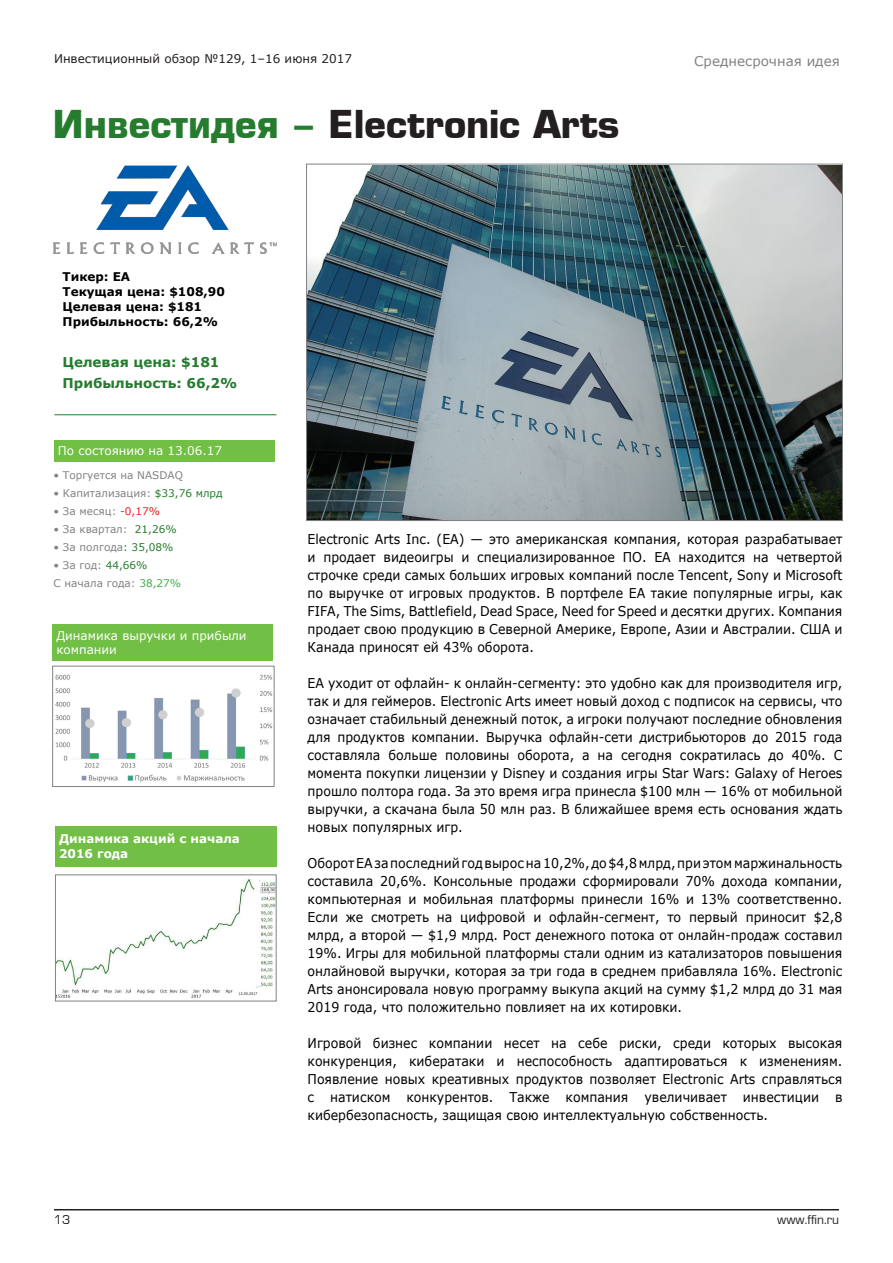
<style>
.page{position:relative;width:893px;height:1263px;background:#fff}
.page>*{position:absolute;margin:0;border:0;box-sizing:border-box;transform-origin:0 0}
.t1{font:700 37.5px "Europe";color:#231f20}
.t2{font:13.5px/18px "Verdana";color:#010000;text-align:justify;scale:.93 1}
.t3{font:700 13.5px "Verdana";color:#257c2e}
.t4{font:13.5px "Verdana";color:#808285}
.t5{font:700 12px "Verdana";color:#010000}
.t6{font:12px/14.4px "Verdana";color:#fff}
.t7{font:12px "Verdana";color:#231f20}
.t8{font:700 12px/15px "Verdana";color:#fff}
.t9{font:12px "Europe Normal";color:#231f20}
.t10{font:10.5px "Verdana";color:#808285}
.s1{color:#257c2e}
.s2{color:#ee1d23}
.s3{color:#40ae49}
</style>
<div class="page">
<hr style="left:54px;top:1209px;width:785px;height:1px;background:#231f20">
<img style="left:55px;top:674px;width:217px;height:108px">
<div style="left:52px;top:666px;width:222px;height:121px;border:1px solid #808285"></div>
<div style="left:54px;top:440px;width:221px;height:21px;background:#71bf44"></div>
<div style="left:52px;top:624px;width:221px;height:36px;background:#71bf44"></div>
<hr style="left:54px;top:414px;width:223px;height:1px;background:#257c2e">
<img style="left:308px;top:166px;width:533px;height:353px">
<img style="left:53px;top:166px;width:223px;height:88px">
<img style="left:57px;top:879px;width:217px;height:119px">
<div style="left:55px;top:826px;width:221px;height:40px;background:#71bf44"></div>
<p class="t7" style="left:54px;top:51px;width:299px">Инвестиционный обзор №129, 1–16 июня 2017</p>
<p class="t1" style="left:53px;top:102px;width:568px"><span class="s1">Инвестидея -</span> Electronic Arts</p>
<p class="t5" style="left:63px;top:268px;width:69px">Тикер: EA</p>
<p class="t5" style="left:63px;top:283px;width:164px">Текущая цена: $108,90</p>
<p class="t5" style="left:63px;top:298px;width:141px">Целевая цена: $181</p>
<p class="t5" style="left:63px;top:313px;width:157px">Прибыльность: 66,2%</p>
<p class="t3" style="left:63px;top:353px;width:158px">Целевая цена: $181</p>
<p class="t3" style="left:63px;top:373px;width:176px">Прибыльность: 66,2%</p>
<p class="t6" style="left:58px;top:443px;width:166px">По состоянию на 13.06.17</p>
<p class="t4" style="left:694px;top:51px;width:147px">Среднесрочная идея</p>
<p class="t10" style="left:54px;top:468px;width:131px">• Торгуется на NASDAQ</p>
<p class="t10" style="left:54px;top:486px;width:171px">• Капитализация: <span class="s1">$33,76 млрд</span></p>
<p class="t10" style="left:54px;top:504px;width:108px">• За месяц: <span class="s2">-0,17%</span></p>
<p class="t10" style="left:54px;top:522px;width:125px">• За квартал: <span class="s1">21,26%</span></p>
<p class="t10" style="left:54px;top:540px;width:121px">• За полгода<span class="s1">: 35,08%</span></p>
<p class="t10" style="left:54px;top:558px;width:96px">• За год: <span class="s1">44,66%</span></p>
<p class="t10" style="left:54px;top:576px;width:129px">С начала года: <span class="s3">38,27%</span></p>
<p class="t6" style="left:56px;top:628px;width:192px">Динамика выручки и прибыли компании</p>
<p class="t8" style="left:59px;top:831px;width:182px">Динамика акций c начала<br>2016 года</p>
<p class="t2" style="left:308px;top:530px;width:577px">Electronic Arts Inc. (EA) — это американская компания, которая разрабатывает и продает видеоигры и специализированное ПО. EA находится на четвертой строчке среди самых больших игровых компаний после Tencent, Sony и Microsoft по выручке от игровых продуктов. В портфеле EA такие популярные игры, как FIFA, The Sims, Battlefield, Dead Space, Need for Speed и десятки других. Компания продает свою продукцию в Северной Америке, Европе, Азии и Австралии. США и Канада приносят ей 43% оборота.</p>
<p class="t2" style="left:308px;top:674px;width:577px">EA уходит от офлайн- к онлайн-сегменту: это удобно как для производителя игр, так и для геймеров. Electronic Arts имеет новый доход с подписок на сервисы, что означает стабильный денежный поток, а игроки получают последние обновления для продуктов компании. Выручка офлайн-сети дистрибьюторов до 2015 года составляла больше половины оборота, а на сегодня сократилась до 40%. С момента покупки лицензии у Disney и создания игры Star Wars: Galaxy of Heroes прошло полтора года. За это время игра принесла $100 млн — 16% от мобильной выручки, а скачана была 50 млн раз. В ближайшее время есть основания ждать новых популярных игр.</p>
<p class="t2" style="left:308px;top:854px;width:577px">Оборот EA за последний год вырос на 10,2%, до $4,8 млрд, при этом маржинальность составила 20,6%. Консольные продажи сформировали 70% дохода компании, компьютерная и мобильная платформы принесли 16% и 13% соответственно.<br>Если же смотреть на цифровой и офлайн-сегмент, то первый приносит $2,8 млрд, а второй — $1,9 млрд. Рост денежного потока от онлайн-продаж составил 19%. Игры для мобильной платформы стали одним из катализаторов повышения онлайновой выручки, которая за три года в среднем прибавляла 16%. Electronic Arts анонсировала новую программу выкупа акций на сумму $1,2 млрд до 31 мая 2019 года, что положительно повлияет на их котировки.</p>
<p class="t2" style="left:308px;top:1034px;width:577px">Игровой бизнес компании несет на себе риски, среди которых высокая конкуренция, кибератаки и неспособность адаптироваться к изменениям.<br>Появление новых креативных продуктов позволяет Electronic Arts справляться с натиском конкурентов. Также компания увеличивает инвестиции в кибербезопасность, защищая свою интеллектуальную собственность.</p>
<p class="t9" style="left:54px;top:1213px;width:18px">13</p>
<p class="t9" style="left:777px;top:1213px;width:63px">www.ffin.ru</p>
</div>
